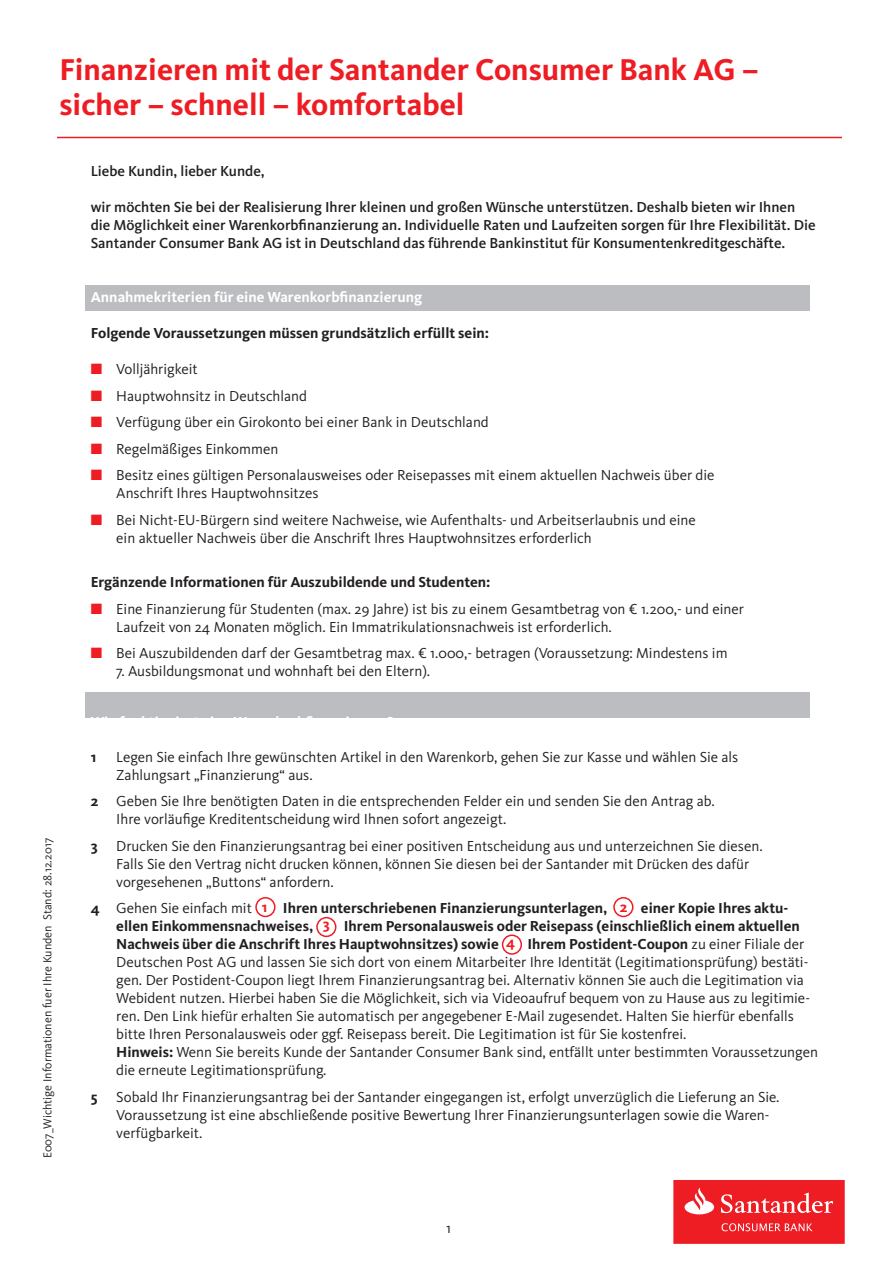
<style>
.page{position:relative;width:893px;height:1263px;background:#fff}
.page>*{position:absolute;margin:0;border:0;box-sizing:border-box;transform-origin:0 0}
.t1{font:700 31.2px/35.1px "Kievit Pro";color:#ee1d23}
.t2{font:15px/18px "Kievit Pro";color:#231f20}
.t3{font:500 15px/18px "Kievit Pro";color:#231f20}
.t4{font:700 15px "Kievit Pro";color:#231f20}
.t5{font:700 15px "Kievit Pro";color:#fff}
.t6{font:12px "Kievit Pro";color:#231f20}
.s1{color:#ee1d23}
.s2{font-weight:700}
.s3{font-weight:700;color:#ee1d23}
</style>
<div class="page">
<div style="left:85px;top:285px;width:724px;height:25px;background:#bcbdc0"></div>
<div style="left:85px;top:692px;width:724px;height:25px;background:#bcbdc0"></div>
<div style="left:255px;top:897px;width:21px;height:20px;border:2px solid #ee1d23;border-radius:50%"></div>
<div style="left:613px;top:897px;width:20px;height:20px;border:2px solid #ee1d23;border-radius:50%"></div>
<div style="left:316px;top:917px;width:20px;height:20px;border:2px solid #ee1d23;border-radius:50%"></div>
<div style="left:502px;top:934px;width:20px;height:21px;border:2px solid #ee1d23;border-radius:50%"></div>
<div style="left:673px;top:1180px;width:172px;height:64px;background:#ee1d23"></div>
<svg style="left:722px;top:1223px;width:90px;height:8px"></svg>
<svg style="left:685px;top:1188px;width:29px;height:26px"></svg>
<svg style="left:721px;top:1193px;width:112px;height:20px"></svg>
<hr style="left:57px;top:137px;width:785px;height:1px;background:#ee1d23">
<h1 class="t1" style="left:60px;top:52px;width:701px">Finanzieren mit der Santander Consumer Bank AG – sicher – schnell – komfortabel</h1>
<p class="t6" style="left:40px;top:1158px;width:322px;rotate:-90deg">E007_Wichtige Informationen fuer Ihre Kunden Stand: 28.12.2017</p>
<p class="t3" style="left:91px;top:162px;width:175px">Liebe Kundin, lieber Kunde,</p>
<p class="t3" style="left:91px;top:198px;width:726px">wir möchten Sie bei der Realisierung Ihrer kleinen und großen Wünsche unterstützen. Deshalb bieten wir Ihnen die Möglichkeit einer Warenkorbfinanzierung an. Individuelle Raten und Laufzeiten sorgen für Ihre Flexibilität. Die<br>Santander Consumer Bank AG ist in Deutschland das führende Bankinstitut für Konsumentenkreditgeschäfte.</p>
<p class="t5" style="left:91px;top:288px;width:333px">Annahmekriterien für eine Warenkorbfinanzierung</p>
<p class="t4" style="left:91px;top:324px;width:400px">Folgende Voraussetzungen müssen grundsätzlich erfüllt sein:</p>
<p class="t2" style="left:91px;top:360px;width:109px"><span class="s1">■</span> Volljährigkeit</p>
<p class="t2" style="left:91px;top:387px;width:218px"><span class="s1">■</span> Hauptwohnsitz in Deutschland</p>
<p class="t2" style="left:91px;top:413px;width:400px"><span class="s1">■</span> Verfügung über ein Girokonto bei einer Bank in Deutschland</p>
<p class="t2" style="left:91px;top:440px;width:189px"><span class="s1">■</span> Regelmäßiges Einkommen</p>
<p class="t2" style="left:116px;top:466px;width:600px;text-indent:-26px"><span class="s1">■</span> Besitz eines gültigen Personalausweises oder Reisepasses mit einem aktuellen Nachweis über die<br>Anschrift Ihres Hauptwohnsitzes</p>
<p class="t2" style="left:116px;top:511px;width:581px;text-indent:-26px"><span class="s1">■</span> Bei Nicht-EU-Bürgern sind weitere Nachweise, wie Aufenthalts- und Arbeitserlaubnis und eine ein aktueller Nachweis über die Anschrift Ihres Hauptwohnsitzes erforderlich</p>
<p class="t4" style="left:91px;top:573px;width:401px">Ergänzende Informationen für Auszubildende und Studenten:</p>
<p class="t2" style="left:116px;top:600px;width:629px;text-indent:-26px"><span class="s1">■</span> Eine Finanzierung für Studenten (max. 29 Jahre) ist bis zu einem Gesamtbetrag von € 1.200,- und einer<br>Laufzeit von 24 Monaten möglich. Ein Immatrikulationsnachweis ist erforderlich.</p>
<p class="t2" style="left:91px;top:644px;width:638px"><span class="s1">■</span> Bei Auszubildenden darf der Gesamtbetrag max. € 1.000,- betragen (Voraussetzung: Mindestens im</p>
<p class="t2" style="left:116px;top:662px;width:315px">7. Ausbildungsmonat und wohnhaft bei den Eltern).</p>
<p class="t4" style="left:91px;top:748px;width:7px">1</p>
<p class="t2" style="left:116px;top:748px;width:624px">Legen Sie einfach Ihre gewünschten Artikel in den Warenkorb, gehen Sie zur Kasse und wählen Sie als<br>Zahlungsart „Finanzierung“ aus.</p>
<p class="t2" style="left:116px;top:792px;width:600px;text-indent:-26px"><span class="s2">2</span> Geben Sie Ihre benötigten Daten in die entsprechenden Felder ein und senden Sie den Antrag ab.<br>Ihre vorläufige Kreditentscheidung wird Ihnen sofort angezeigt.</p>
<p class="t2" style="left:116px;top:837px;width:648px;text-indent:-26px"><span class="s2">3</span> Drucken Sie den Finanzierungsantrag bei einer positiven Entscheidung aus und unterzeichnen Sie diesen.<br>Falls Sie den Vertrag nicht drucken können, können Sie diesen bei der Santander mit Drücken des dafür vorgesehenen „Buttons“ anfordern.</p>
<p class="t2" style="left:116px;top:899px;width:703px;text-indent:-26px"><span class="s2">4</span> Gehen Sie einfach mit <span class="s3">1</span> <span class="s2">Ihren unterschriebenen Finanzierungsunterlagen,</span> <span class="s3">2</span> <span class="s2">einer Kopie Ihres aktu&shy;ellen Einkommensnachweises,</span> <span class="s3">3</span> <span class="s2">Ihrem Personalausweis oder Reisepass (einschließlich einem aktuellen Nachweis über die Anschrift Ihres Hauptwohnsitzes) sowie</span> <sup>4</sup> <span class="s2">Ihrem Postident-Coupon</span> zu einer Filiale der Deutschen Post AG und lassen Sie sich dort von einem Mitarbeiter Ihre Identität (Legitimationsprüfung) bestäti&shy;gen. Der Postident-Coupon liegt Ihrem Finanzierungsantrag bei. Alternativ können Sie auch die Legitimation via Webident nutzen. Hierbei haben Sie die Möglichkeit, sich via Videoaufruf bequem von zu Hause aus zu legitimie&shy;ren. Den Link hiefür erhalten Sie automatisch per angegebener E-Mail zugesendet. Halten Sie hierfür ebenfalls bitte Ihren Personalausweis oder ggf. Reisepass bereit. Die Legitimation ist für Sie kostenfrei.<br><span class="s2">Hinweis:</span> Wenn Sie bereits Kunde der Santander Consumer Bank sind, entfällt unter bestimmten Voraussetzungen die erneute Legitimationsprüfung.</p>
<p class="t2" style="left:116px;top:1088px;width:665px;text-indent:-26px"><span class="s2">5</span> Sobald Ihr Finanzierungsantrag bei der Santander eingegangen ist, erfolgt unverzüglich die Lieferung an Sie.<br>Voraussetzung ist eine abschließende positive Bewertung Ihrer Finanzierungsunterlagen sowie die Waren&shy;verfügbarkeit.</p>
<p class="t2" style="left:446px;top:1219px;width:6px">1</p>
</div>
